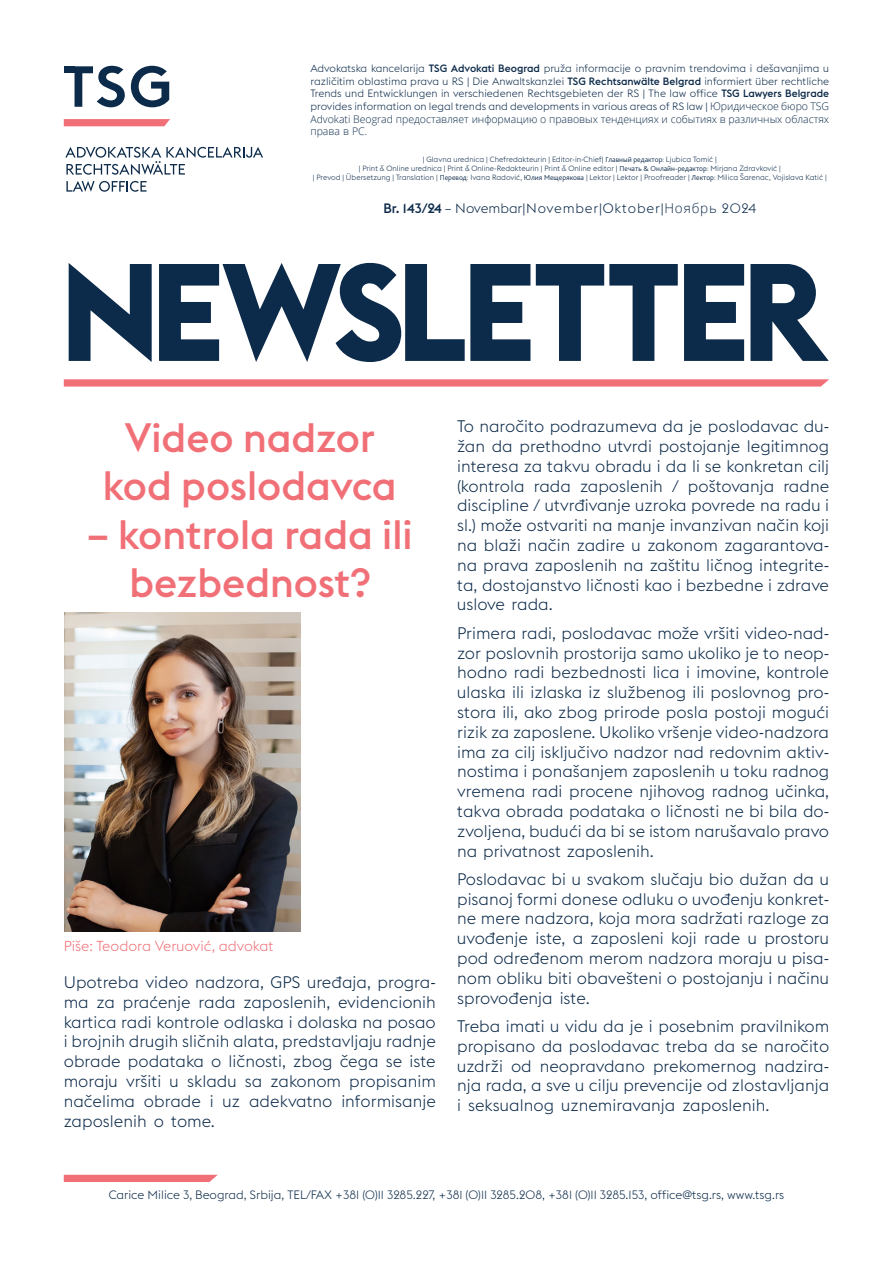
<style>
.page{position:relative;width:893px;height:1263px;background:#fff}
.page>*{position:absolute;margin:0;border:0;box-sizing:border-box;transform-origin:0 0}
.t1{font:700 136.5px "Euclid Flex";letter-spacing:-.04em;color:#0c2a49}
.t2{font:500 40.5px/48.6px "Euclid Flex";color:#f17077;text-align:center}
.t3{font:300 16.5px/19.8px "Euclid Flex";color:#0c2a49;text-align:justify}
.t4{font:300 14.25px "Euclid Flex";color:#f17077}
.t5{font:300 13.5px "Euclid Flex";letter-spacing:.05em;color:#0c2a49}
.t6{font:300 12px "Euclid Flex";color:#0c2a49}
.t7{font:300 10.5px/12.6px "Euclid Flex";color:#0c2a49;text-align:justify}
.t8{font:300 7.5px "Euclid Flex";color:#0c2a49}
.s1{font-weight:500}
.s2{font-family:"Open Sans"}
.s3{font-family:"Bliss Pro"}
</style>
<div class="page">
<svg style="left:65px;top:147px;width:198px;height:28px"></svg>
<svg style="left:66px;top:181px;width:81px;height:11px"></svg>
<div style="left:64px;top:66px;width:11px;height:7px;background:#0c2a49"></div>
<svg style="left:64px;top:119px;width:106px;height:7px"></svg>
<svg style="left:75px;top:66px;width:50px;height:41px"></svg>
<svg style="left:131px;top:66px;width:38px;height:41px"></svg>
<svg style="left:64px;top:1175px;width:154px;height:7px"></svg>
<img style="left:64px;top:612px;width:236px;height:319px">
<svg style="left:64px;top:379px;width:765px;height:8px;background:#f27d84"></svg>
<p class="t7" style="left:310px;top:62px;width:520px">Advokatska kancelarija <span class="s1">TSG Advokati Beograd</span> pruža informacije o pravnim trendovima i dešavanjima u različitim oblastima prava u RS | Die Anwaltskanzlei <span class="s1">TSG Rechtsanwälte Belgrad</span> informiert über rechtliche Trends und Entwicklungen in verschiedenen Rechtsgebieten der RS | The law office <span class="s1">TSG Lawyers Belgrade </span>provides information on legal trends and developments in various areas of RS law | <span class="s2">Юридическое бюро TSG Advokati Beograd предоставляет информацию о правовых тенденциях и событиях в различных областях права в РС</span><span class="s3">.</span></p>
<p class="t8" style="left:423px;top:155px;width:296px">| Glavna urednica | Chefredakteurin | Editor-in-Chief| <span class="s3">Главный редактор:</span> Ljubica Tomić |</p>
<p class="t8" style="left:359px;top:164px;width:424px">| Print &amp; Online urednica | Print &amp; Online-Redakteurin | Print &amp; Online editor | <span class="s3">Печать &amp; Oнлайн-редактор:</span> Mirjana Zdravković |</p>
<p class="t8" style="left:313px;top:173px;width:515px">| Prevod | Übersetzung | Translation | <span class="s3">Перевод:</span> Ivana Radović, <span class="s3">Юлия Мещерякова</span> | Lektor | Lektor | Proofreader | <span class="s3">Лектор:</span> Milica Šarenac, Vojislava Katić |</p>
<p class="t5" style="left:383px;top:200px;width:374px"><span class="s1">Br. 143/24</span> – Novembar|November|Oktober|<span class="s2">Ноябрь</span> 2024</p>
<p class="t1" style="left:60px;top:234px;width:769px">NEWSLETTER</p>
<p class="t2" style="left:103px;top:413px;width:295px">Video nadzor kod poslodavca</p>
<p class="t2" style="left:87px;top:510px;width:327px">– kontrola rada ili bezbednost?</p>
<p class="t4" style="left:64px;top:938px;width:211px">Piše: Teodora Veruović, advokat</p>
<p class="t3" style="left:64px;top:972px;width:374px">Upotreba video nadzora, GPS uređaja, progra&shy;ma za praćenje rada zaposlenih, evidencionih kartica radi kontrole odlaska i dolaska na posao i brojnih drugih sličnih alata, predstavljaju radnje obrade podataka o ličnosti, zbog čega se iste moraju vršiti u skladu sa zakonom propisanim načelima obrade i uz adekvatno informisanje zaposlenih o tome.</p>
<p class="t3" style="left:457px;top:417px;width:374px">To naročito podrazumeva da je poslodavac du&shy;žan da prethodno utvrdi postojanje legitimnog interesa za takvu obradu i da li se konkretan cilj (kontrola rada zaposlenih / poštovanja radne discipline / utvrđivanje uzroka povrede na radu i sl.) može ostvariti na manje invanzivan način koji na blaži način zadire u zakonom zagarantova&shy;na prava zaposlenih na zaštitu ličnog integrite&shy;ta, dostojanstvo ličnosti kao i bezbedne i zdrave uslove rada.</p>
<p class="t3" style="left:457px;top:623px;width:374px">Primera radi, poslodavac može vršiti video-nad&shy;zor poslovnih prostorija samo ukoliko je to neop&shy;hodno radi bezbednosti lica i imovine, kontrole ulaska ili izlaska iz službenog ili poslovnog pro&shy;stora ili, ako zbog prirode posla postoji mogući rizik za zaposlene. Ukoliko vršenje video-nadzora ima za cilj isključivo nadzor nad redovnim aktiv&shy;nostima i ponašanjem zaposlenih u toku radnog vremena radi procene njihovog radnog učinka, takva obrada podataka o ličnosti ne bi bila do&shy;zvoljena, budući da bi se istom narušavalo pravo na privatnost zaposlenih.</p>
<p class="t3" style="left:457px;top:869px;width:374px">Poslodavac bi u svakom slučaju bio dužan da u pisanoj formi donese odluku o uvođenju konkret&shy;ne mere nadzora, koja mora sadržati razloge za uvođenje iste, a zaposleni koji rade u prostoru pod određenom merom nadzora moraju u pisa&shy;nom obliku biti obavešteni o postojanju i načinu sprovođenja iste.</p>
<p class="t3" style="left:457px;top:1016px;width:374px">Treba imati u vidu da je i posebnim pravilnikom propisano da poslodavac treba da se naročito uzdrži od neopravdano prekomernog nadzira&shy;nja rada, a sve u cilju prevencije od zlostavljanja i seksualnog uznemiravanja zaposlenih.</p>
<p class="t6" style="left:109px;top:1188px;width:677px">Carice Milice 3, Beograd, Srbija, TEL/FAX +381 (0)11 3285.227, +381 (0)11 3285.208, +381 (0)11 3285.153, office@tsg.rs, www.tsg.rs</p>
</div>
